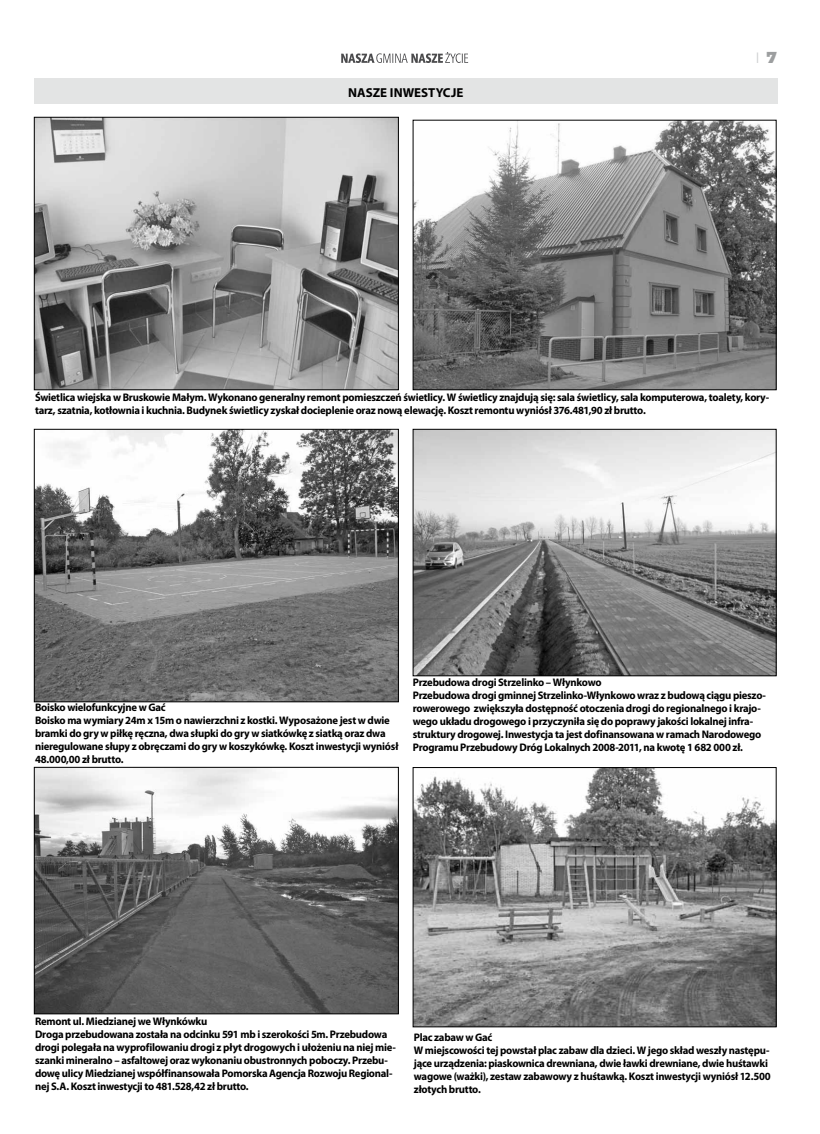
<style>
.page{position:relative;width:820px;height:1134px;background:#fff}
.page>*{position:absolute;margin:0;border:0;box-sizing:border-box;transform-origin:0 0}
.t1{font:14px "Euromode";color:#d0d1d2}
.t2{font:700 13px "Myriad Pro";color:#000}
.t3{font:700 11px/13px "Myriad Pro";letter-spacing:-.025em;color:#000}
.s1{font-family:"Phoenix EFN";color:#9c9e9f}
</style>
<div class="page">
<svg style="left:341px;top:52px;width:127px;height:11px"></svg>
<div style="left:34px;top:79px;width:743px;height:25px;background:#e3e4e4"></div>
<img style="left:36px;top:119px;width:360px;height:269px">
<div style="left:34px;top:117px;width:364px;height:273px;border:1px solid #000"></div>
<img style="left:414px;top:122px;width:360px;height:266px">
<div style="left:412px;top:120px;width:364px;height:270px;border:1px solid #000"></div>
<img style="left:36px;top:431px;width:360px;height:269px">
<div style="left:34px;top:429px;width:364px;height:273px;border:1px solid #000"></div>
<img style="left:414px;top:431px;width:360px;height:243px">
<div style="left:412px;top:429px;width:364px;height:247px;border:1px solid #000"></div>
<img style="left:36px;top:769px;width:360px;height:243px">
<div style="left:34px;top:767px;width:364px;height:247px;border:1px solid #000"></div>
<img style="left:414px;top:769px;width:360px;height:256px">
<div style="left:412px;top:767px;width:364px;height:260px;border:1px solid #000"></div>
<p class="t2" style="left:348px;top:84px;width:18px">Nasze</p>
<p class="t2" style="left:390px;top:84px;width:9px">inwestycje</p>
<p class="t1" style="left:755px;top:50px;width:23px">| <span class="s1">7</span></p>
<p class="t3" style="left:35px;top:390px;width:735px">Świetlica wiejska w Bruskowie Małym. Wykonano generalny remont pomieszczeń świetlicy. W świetlicy znajdują się: sala świetlicy, sala komputerowa, toalety, kory&shy;tarz, szatnia, kotłownia i kuchnia. Budynek świetlicy zyskał docieplenie oraz nową elewację. Koszt remontu wyniósł 376.481,90 zł brutto.</p>
<p class="t3" style="left:35px;top:701px;width:365px">Boisko wielofunkcyjne w Gać<br>Boisko ma wymiary 24m x 15m o nawierzchni z kostki. Wyposażone jest w dwie bramki do gry w piłkę ręczna, dwa słupki do gry w siatkówkę z siatką oraz dwa nieregulowane słupy z obręczami do gry w koszykówkę. Koszt inwestycji wyniósł 48.000,00 zł brutto.</p>
<p class="t3" style="left:412px;top:675px;width:354px">Przebudowa drogi Strzelinko – Włynkowo<br>Przebudowa drogi gminnej Strzelinko-Włynkowo wraz z budową ciągu pieszo&shy;rowerowego zwiększyła dostępność otoczenia drogi do regionalnego i krajo&shy;wego układu drogowego i przyczyniła się do poprawy jakości lokalnej infra&shy;struktury drogowej. Inwestycja ta jest dofinansowana w ramach Narodowego Programu Przebudowy Dróg Lokalnych 2008-2011, na kwotę 1 682 000 zł.</p>
<p class="t3" style="left:35px;top:1014px;width:362px">Remont ul. Miedzianej we Włynkówku<br>Droga przebudowana została na odcinku 591 mb i szerokości 5m. Przebudowa drogi polegała na wyprofilowaniu drogi z płyt drogowych i ułożeniu na niej mie&shy;szanki mineralno – asfaltowej oraz wykonaniu obustronnych poboczy. Przebu&shy;dowę ulicy Miedzianej współfinansowała Pomorska Agencja Rozwoju Regional&shy;nej S.A. Koszt inwestycji to 481.528,42 zł brutto.</p>
<p class="t3" style="left:413px;top:1031px;width:358px">Plac zabaw w Gać<br>W miejscowości tej powstał plac zabaw dla dzieci. W jego skład weszły następu&shy;jące urządzenia: piaskownica drewniana, dwie ławki drewniane, dwie huśtawki wagowe (ważki), zestaw zabawowy z huśtawką. Koszt inwestycji wyniósł 12.500 złotych brutto.</p>
</div>
